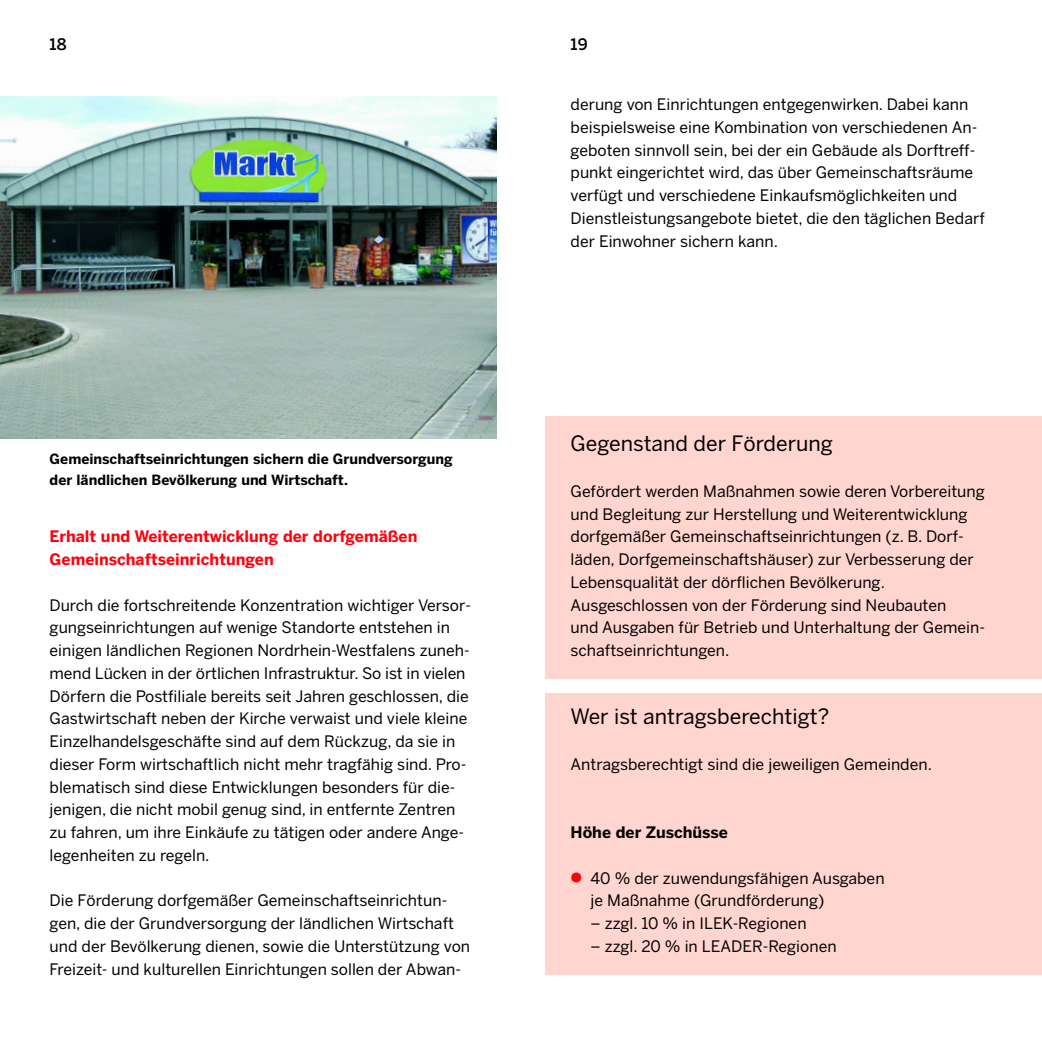
<style>
.page{position:relative;width:1042px;height:1042px;background:#fff}
.page>*{position:absolute;margin:0;border:0;box-sizing:border-box;transform-origin:0 0}
.t1{font:21px "Benton Sans";color:#000}
.t2{font:15.75px/22.8px "Benton Sans";color:#000}
.t3{font:700 15.75px/22.8px "Benton Sans";color:#ff000f}
.t4{font:700 15.75px "Benton Sans";color:#000}
.t5{font:500 15.75px "Benton Sans";color:#000}
.t6{font:700 14px/21px "Benton Sans";color:#000}
.s1{font-weight:500;font-size:38.5px;color:#ff000f}
</style>
<div class="page">
<img style="left:0;top:97px;width:496px;height:341px">
<div style="left:546px;top:417px;width:496px;height:262px;background:#ffd6cf"></div>
<div style="left:546px;top:693px;width:496px;height:282px;background:#ffd6cf"></div>
<p class="t5" style="left:50px;top:35px;width:18px">18</p>
<p class="t6" style="left:50px;top:449px;width:404px">Gemeinschaftseinrichtungen sichern die Grundversorgung der ländlichen Bevölkerung und Wirtschaft.</p>
<p class="t3" style="left:50px;top:525px;width:369px">Erhalt und Weiterentwicklung der dorfgemäßen<br>Gemeinschaftseinrichtungen</p>
<p class="t2" style="left:50px;top:594px;width:423px">Durch die fortschreitende Konzentration wichtiger Versor&shy;gungseinrichtungen auf wenige Standorte entstehen in einigen ländlichen Regionen Nordrhein-Westfalens zuneh&shy;mend Lücken in der örtlichen Infrastruktur. So ist in vielen Dörfern die Postfiliale bereits seit Jahren geschlossen, die Gastwirtschaft neben der Kirche verwaist und viele kleine Einzelhandelsgeschäfte sind auf dem Rückzug, da sie in dieser Form wirtschaftlich nicht mehr tragfähig sind. Pro&shy;blematisch sind diese Entwicklungen besonders für die&shy;jenigen, die nicht mobil genug sind, in entfernte Zentren zu fahren, um ihre Einkäufe zu tätigen oder andere Ange&shy;legenheiten zu regeln.</p>
<p class="t2" style="left:50px;top:889px;width:422px">Die Förderung dorfgemäßer Gemeinschaftseinrichtun&shy;gen, die der Grundversorgung der ländlichen Wirtschaft und der Bevölkerung dienen, sowie die Unterstützung von Freizeit- und kulturellen Einrichtungen sollen der Abwan-</p>
<p class="t5" style="left:570px;top:35px;width:19px">19</p>
<p class="t2" style="left:570px;top:93px;width:416px">derung von Einrichtungen entgegenwirken. Dabei kann beispielsweise eine Kombination von verschiedenen An&shy;geboten sinnvoll sein, bei der ein Gebäude als Dorftreff&shy;punkt eingerichtet wird, das über Gemeinschaftsräume verfügt und verschiedene Einkaufsmöglichkeiten und Dienstleistungsangebote bietet, die den täglichen Bedarf der Einwohner sichern kann.</p>
<h1 class="t1" style="left:570px;top:432px;width:264px">Gegenstand der Förderung</h1>
<p class="t2" style="left:570px;top:480px;width:416px">Gefördert werden Maßnahmen sowie deren Vorbereitung und Begleitung zur Herstellung und Weiterentwicklung dorfgemäßer Gemeinschaftseinrichtungen (z. B. Dorf&shy;läden, Dorfgemeinschaftshäuser) zur Verbesserung der Lebensqualität der dörflichen Bevölkerung.<br>Ausgeschlossen von der Förderung sind Neubauten<br>und Ausgaben für Betrieb und Unterhaltung der Gemein&shy;schaftseinrichtungen.</p>
<h1 class="t1" style="left:570px;top:705px;width:260px">Wer ist antragsberechtigt?</h1>
<p class="t2" style="left:570px;top:753px;width:363px">Antragsberechtigt sind die jeweiligen Gemeinden.</p>
<p class="t4" style="left:570px;top:823px;width:159px">Höhe der Zuschüsse</p>
<p class="t2" style="left:590px;top:867px;width:296px;text-indent:-23px"><span class="s1">•</span> 40 % der zuwendungsfähigen Ausgaben je Maßnahme (Grundförderung)</p>
<p class="t2" style="left:590px;top:912px;width:218px">– zzgl. 10 % in ILEK-Regionen</p>
<p class="t2" style="left:590px;top:935px;width:248px">– zzgl. 20 % in LEADER-Regionen</p>
</div>
